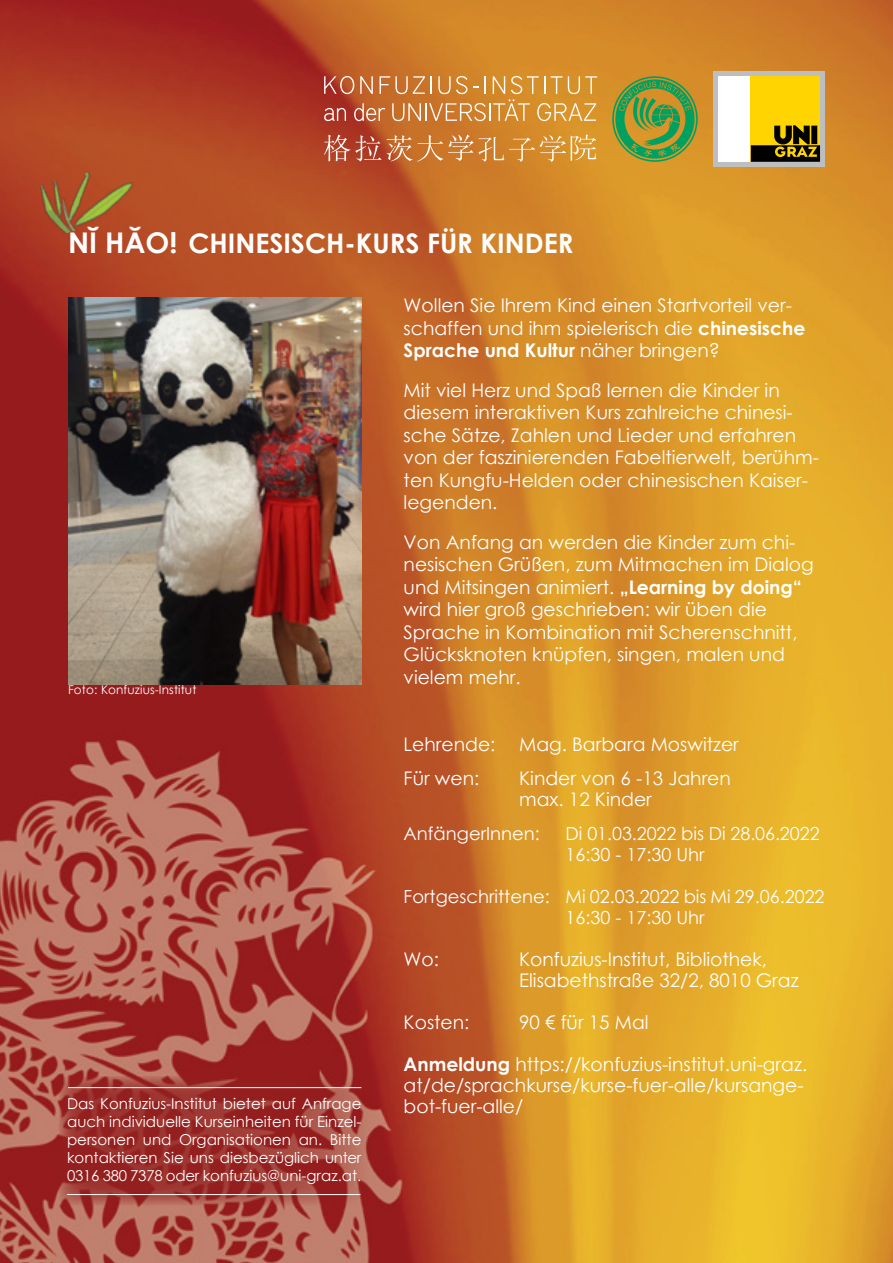
<style>
.page{position:relative;width:893px;height:1263px;background:#fff}
.page>*{position:absolute;margin:0;border:0;box-sizing:border-box;transform-origin:0 0}
.t1{font:700 27px "Century Gothic";color:#fff}
.t2{font:18.75px/22.5px "Century Gothic";color:#fff}
.t3{font:18px/21px "Century Gothic";color:#fff}
.t4{font:15px/18px "Century Gothic";color:#fff;text-align:justify}
.t5{font:12px "Century Gothic";letter-spacing:.01em;color:#fff}
.s1{font-size:28.5px}
.s2{font-weight:700}
</style>
<div class="page">
<img style="left:0;top:0;width:893px;height:1263px">
<svg style="left:612px;top:76px;width:86px;height:86px"></svg>
<div style="left:713px;top:71px;width:112px;height:96px;background:#bcbec0"></div>
<div style="left:718px;top:76px;width:33px;height:86px;background:#fff"></div>
<div style="left:751px;top:76px;width:69px;height:86px;background:#ffd400"></div>
<svg style="left:751px;top:126px;width:69px;height:36px"></svg>
<svg style="left:324px;top:76px;width:273px;height:45px"></svg>
<svg style="left:324px;top:135px;width:272px;height:27px"></svg>
<img style="left:68px;top:298px;width:293px;height:386px">
<svg style="left:59px;top:1076px;width:310px;height:130px"></svg>
<hr style="left:67px;top:1194px;width:293px;height:1px;background:#fff">
<hr style="left:68px;top:1087px;width:293px;height:1px;background:#fff">
<img style="left:16px;top:160px;width:130px;height:83px">
<h1 class="t1" style="left:68px;top:223px;width:507px"><span class="s1">nĭ hăo!</span> Chinesisch-Kurs für Kinder</h1>
<p class="t5" style="left:68px;top:681px;width:130px">Foto: Konfuzius-Institut</p>
<p class="t4" style="left:67px;top:1094px;width:296px">Das Konfuzius-Institut bietet auf Anfrage auch individuelle Kurseinheiten für Einzel&shy;personen und Organisationen an. Bitte kontaktieren Sie uns diesbezüglich unter 0316 380 7378 oder konfuzius@uni-graz.at.</p>
<p class="t2" style="left:404px;top:294px;width:403px">Wollen Sie Ihrem Kind einen Startvorteil ver&shy;schaffen und ihm spielerisch die <span class="s2">chinesische<br>Sprache und Kultur</span> näher bringen?</p>
<p class="t2" style="left:404px;top:378px;width:417px">Mit viel Herz und Spaß lernen die Kinder in diesem interaktiven Kurs zahlreiche chinesi&shy;sche Sätze, Zahlen und Lieder und erfahren von der faszinierenden Fabeltierwelt, berühm&shy;ten Kungfu-Helden oder chinesischen Kaiser&shy;legenden.</p>
<p class="t2" style="left:404px;top:530px;width:412px">Von Anfang an werden die Kinder zum chi&shy;nesischen Grüßen, zum Mitmachen im Dialog und Mitsingen animiert. <span class="s2">„Learning by doing“ </span>wird hier groß geschrieben: wir üben die Sprache in Kombination mit Scherenschnitt, Glücksknoten knüpfen, singen, malen und vielem mehr.</p>
<p class="t2" style="left:404px;top:733px;width:93px">Lehrende:</p>
<p class="t2" style="left:519px;top:733px;width:221px">Mag. Barbara Moswitzer</p>
<p class="t2" style="left:404px;top:767px;width:77px">Für wen:</p>
<p class="t2" style="left:519px;top:767px;width:213px;line-height:21px">Kinder von 6 -13 Jahren max. 12 Kinder</p>
<p class="t3" style="left:404px;top:822px;width:138px">AnfängerInnen:</p>
<p class="t3" style="left:566px;top:822px;width:255px">Di 01.03.2022 bis Di 28.06.2022<br>16:30 - 17:30 Uhr</p>
<p class="t3" style="left:566px;top:885px;width:260px;text-indent:-162px">Fortgeschrittene: Mi 02.03.2022 bis Mi 29.06.2022<br>16:30 - 17:30 Uhr</p>
<p class="t2" style="left:404px;top:947px;width:37px">Wo:</p>
<p class="t2" style="left:519px;top:948px;width:281px;line-height:21px">Konfuzius-Institut, Bibliothek,<br>Elisabethstraße 32/2, 8010 Graz</p>
<p class="t2" style="left:404px;top:1010px;width:67px">Kosten:</p>
<p class="t2" style="left:519px;top:1010px;width:131px">90 € für 15 Mal</p>
<p class="t2" style="left:404px;top:1053px;width:405px;line-height:21px"><span class="s2">Anmeldung</span> https://konfuzius-institut.uni-graz. at/de/sprachkurse/kurse-fuer-alle/kursange&shy;bot-fuer-alle/</p>
</div>
